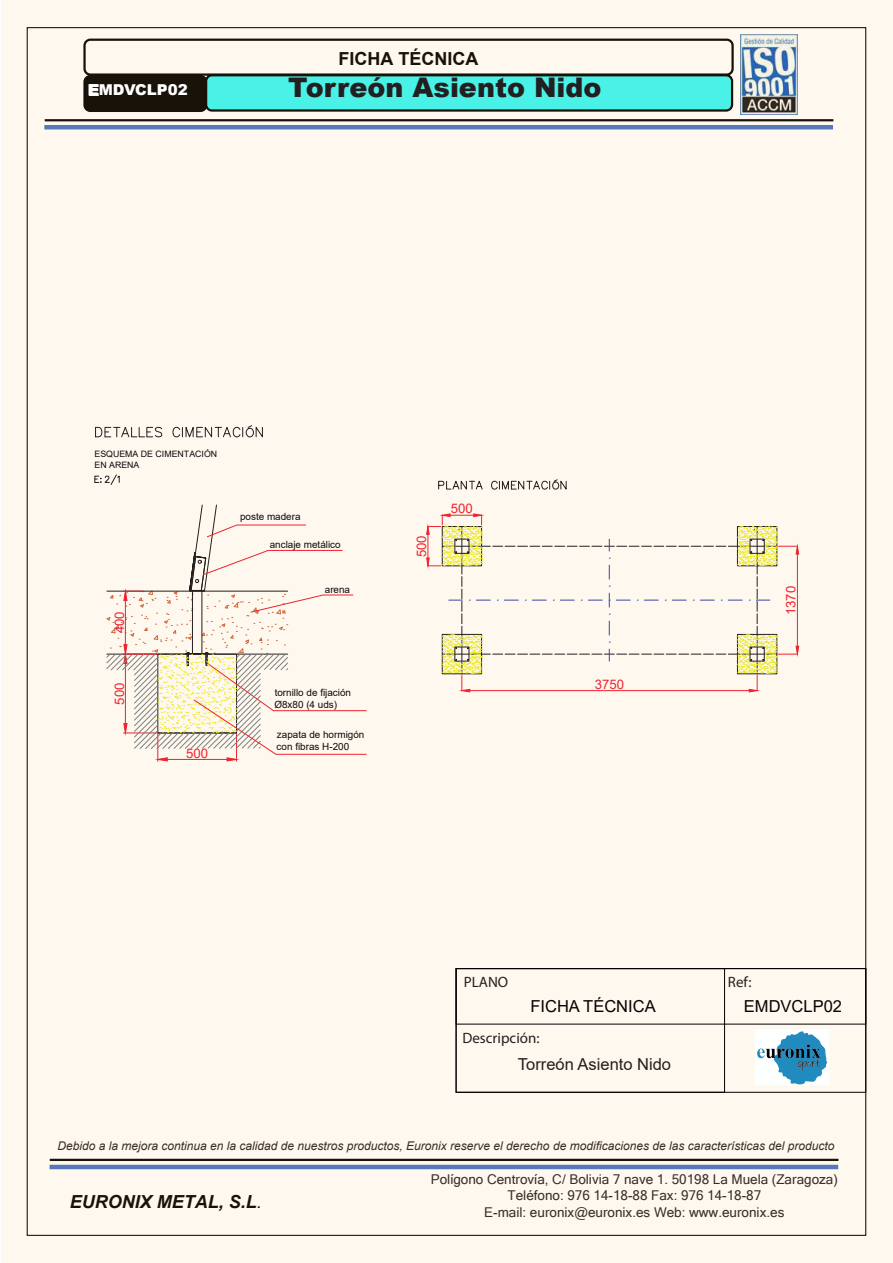
<style>
.page{position:relative;width:893px;height:1263px;background:#fff}
.page>*{position:absolute;margin:0;border:0;box-sizing:border-box;transform-origin:0 0}
.t1{font:900 27px "Arial";color:#231f20}
.t2{font:italic 700 18px "Arial";color:#000}
.t3{font:700 18px "Arial";color:#000}
.t4{font:16.5px "Arial";color:#0a0002}
.t5{font:16.5px "Arial";color:#231f20}
.t6{font:900 16.5px "Arial";color:#fff}
.t7{font:15px "Myriad Pro";color:#231f20}
.t8{font:900 15px "Arial";color:#fff}
.t9{font:13.5px/16.2px "Microsoft Sans Serif";color:#231f20;text-align:center}
.t10{font:13.2px "Arial";color:#ee2330}
.t11{font:italic 12px "Arial";color:#231f20}
.t12{font:9.9px/12px "Arial";color:#0c090e}
.t13{font:8.85px/10.5px "Arial";color:#0c090e}
.s1{font-weight:400}
</style>
<div class="page">
<div style="left:1px;top:0;width:892px;height:1263px;background:#fef8ee"></div>
<div style="left:456px;top:968px;width:410px;height:56px;border:1px solid #000002"></div>
<div style="left:456px;top:968px;width:269px;height:125px;border:1px solid #000002"></div>
<svg style="left:755px;top:1029px;width:74px;height:56px"></svg>
<svg style="left:94px;top:425px;width:706px;height:337px;background:#f9f1e5"></svg>
<h2 class="t3" style="left:338px;top:46px;width:142px">FICHA TÉCNICA</h2>
<p class="t8" style="left:88px;top:79px;width:101px">EMDVCLP02</p>
<h1 class="t1" style="left:288px;top:68px;width:315px">Torreón Asiento Nido</h1>
<p class="t6" style="left:88px;top:78px;width:13px">E</p>
<p class="t13" style="left:94px;top:449px;width:124px">ESQUEMA DE CIMENTACIÓN<br>EN ARENA</p>
<p class="t10" style="left:110px;top:633px;width:24px;rotate:-90deg">400</p>
<p class="t10" style="left:110px;top:704px;width:24px;rotate:-90deg">500</p>
<p class="t10" style="left:186px;top:744px;width:24px">500</p>
<p class="t12" style="left:240px;top:511px;width:62px">poste madera</p>
<p class="t12" style="left:270px;top:539px;width:72px">anclaje metálico</p>
<p class="t12" style="left:325px;top:583px;width:27px">arena</p>
<p class="t12" style="left:274px;top:686px;width:78px">tornillo de fijación<br>Ø8x80 (4 uds)</p>
<p class="t12" style="left:277px;top:729px;width:89px">zapata de hormigón con fibras H-200</p>
<p class="t10" style="left:412px;top:557px;width:24px;rotate:-90deg">500</p>
<p class="t10" style="left:451px;top:500px;width:24px">500</p>
<p class="t10" style="left:595px;top:675px;width:31px">3750</p>
<p class="t10" style="left:782px;top:615px;width:31px;rotate:-90deg">1370</p>
<p class="t7" style="left:464px;top:973px;width:46px">PLANO</p>
<p class="t7" style="left:728px;top:973px;width:25px">Ref:</p>
<p class="t4" style="left:530px;top:994px;width:127px">FICHA TÉCNICA</p>
<p class="t4" style="left:744px;top:994px;width:100px">EMDVCLP02</p>
<p class="t7" style="left:462px;top:1028px;width:79px">Descripción:</p>
<p class="t5" style="left:518px;top:1052px;width:155px">Torreón Asiento Nido</p>
<p class="t11" style="left:57px;top:1138px;width:779px">Debido a la mejora continua en la calidad de nuestros productos, Euronix reserve el derecho de modificaciones de las características del producto</p>
<p class="t9" style="left:431px;top:1171px;width:409px">Polígono Centrovía, C/ Bolivia 7 nave 1. 50198 La Muela (Zaragoza)<br>Teléfono: 976 14-18-88 Fax: 976 14-18-87<br>E-mail: euronix@euronix.es Web: www.euronix.es</p>
<h2 class="t2" style="left:70px;top:1190px;width:194px">EURONIX METAL, S.L<span class="s1">.</span></h2>
</div>
